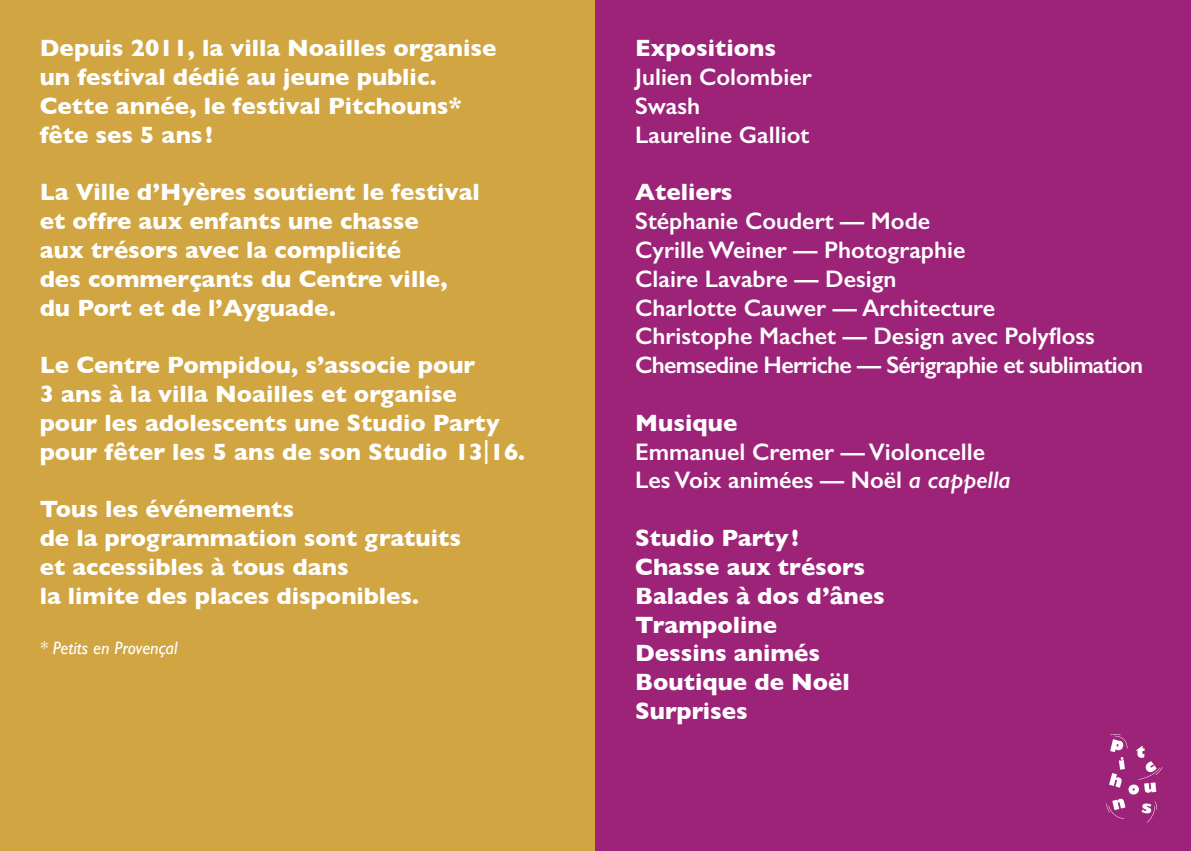
<style>
.page{position:relative;width:1191px;height:851px;background:#fff}
.page>*{position:absolute;margin:0;border:0;box-sizing:border-box;transform-origin:0 0}
.t1{font:700 24px/28.8px "Gill Sans";color:#fff}
.t2{font:600 24px/28.8px "Gill Sans";color:#fff}
.t3{font:italic 18px "Gill Sans";color:#fff}
.s1{font-weight:600}
.s2{font-style:italic}
</style>
<div class="page">
<div style="left:0;top:0;width:624px;height:850px;background:#d1a542"></div>
<div style="left:595px;top:0;width:596px;height:850px;background:#9d2379"></div>
<svg style="left:1106px;top:734px;width:56px;height:88px"></svg>
<p class="t1" style="left:40px;top:33px;width:458px">Depuis 2011, la villa Noailles organise un festival dédié au jeune public.<br>Cette année, le festival Pitchouns* fête ses 5 ans !</p>
<p class="t1" style="left:40px;top:177px;width:441px">La Ville d’Hyères soutient le festival et offre aux enfants une chasse<br>aux trésors avec la complicité<br>des commerçants du Centre ville, du Port et de l’Ayguade.</p>
<p class="t1" style="left:40px;top:350px;width:487px">Le Centre Pompidou, s’associe pour<br>3 ans à la villa Noailles et organise<br>pour les adolescents une Studio Party pour fêter les 5 ans de son Studio 13<span class="s1">|</span>16.</p>
<p class="t1" style="left:40px;top:494px;width:423px">Tous les événements<br>de la programmation sont gratuits et accessibles à tous dans<br>la limite des places disponibles.</p>
<p class="t3" style="left:40px;top:637px;width:139px">* Petits en Provençal</p>
<p class="t1" style="left:635px;top:33px;width:142px">Expositions</p>
<p class="t2" style="left:635px;top:62px;width:178px">Julien Colombier<br>Swash<br>Laureline Galliot</p>
<p class="t1" style="left:635px;top:177px;width:99px">Ateliers</p>
<p class="t2" style="left:635px;top:206px;width:509px">Stéphanie Coudert — Mode<br>Cyrille Weiner — Photographie<br>Claire Lavabre — Design<br>Charlotte Cauwer — Architecture<br>Christophe Machet — Design avec Polyfloss Chemsedine Herriche — Sérigraphie et sublimation</p>
<p class="t1" style="left:635px;top:408px;width:104px">Musique</p>
<p class="t2" style="left:635px;top:437px;width:377px">Emmanuel Cremer — Violoncelle<br>Les Voix animées — Noël <span class="s2">a cappella</span></p>
<p class="t1" style="left:635px;top:523px;width:251px">Studio Party!<br>Chasse aux trésors<br>Balades à dos d’ânes<br>Trampoline<br>Dessins animés<br>Boutique de Noël<br>Surprises</p>
</div>
